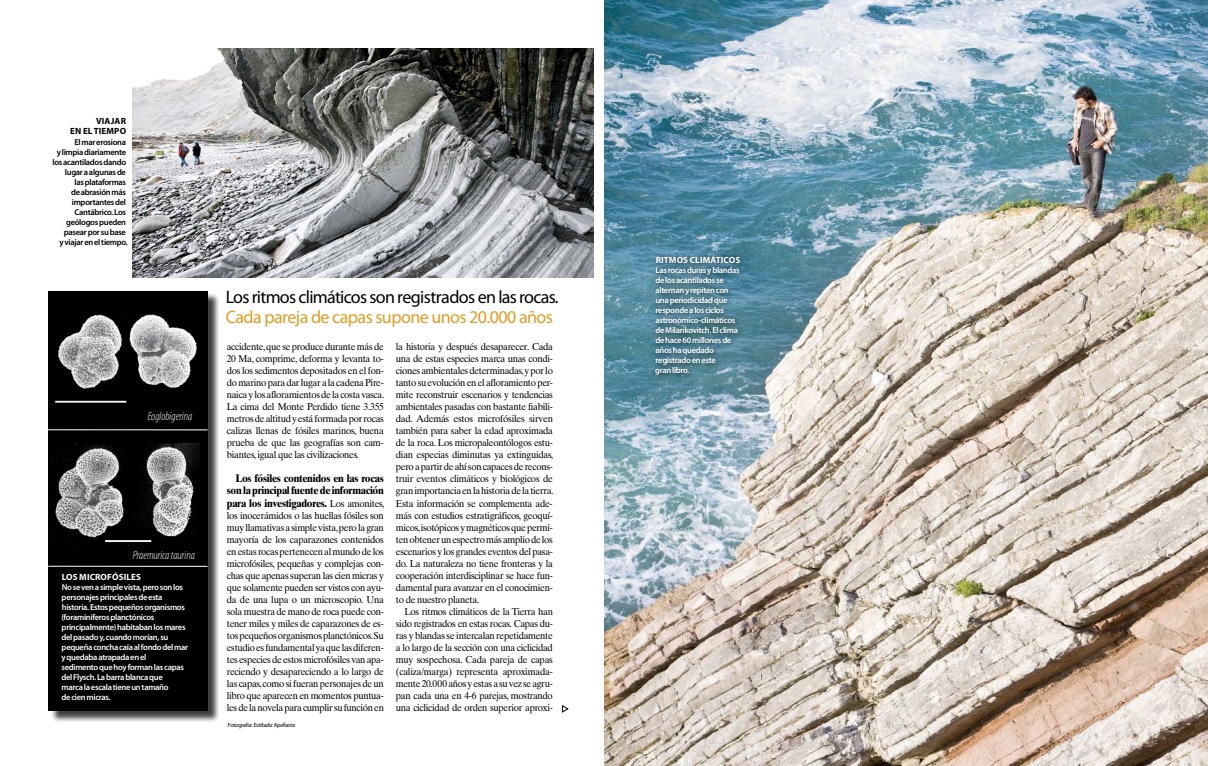
<style>
.page{position:relative;width:1208px;height:766px;background:#fff}
.page>*{position:absolute;margin:0;border:0;box-sizing:border-box;transform-origin:0 0}
.t1{font:18px "Myriad Pro";letter-spacing:-.04em;color:#000}
.t2{font:18px "Myriad Pro";letter-spacing:-.03em;color:#e29c27}
.t3{font:italic 300 condensed 12px "Myriad Pro";letter-spacing:-.005em;color:#fff}
.t4{font:700 11px/12px "Times Ten LT Std";letter-spacing:-.03em;color:#000;text-align:justify;scale:.95 1}
.t5{font:10px/12px "Times Ten LT Std";letter-spacing:-.03em;color:#000;text-align:justify;scale:.95 1}
.t6{font:700 9px "Myriad Pro";letter-spacing:.015em;color:#fff}
.t7{font:700 9px/10px "Myriad Pro";letter-spacing:.015em;color:#000}
.t8{font:600 8.5px/10px "Myriad Pro";letter-spacing:-.035em;color:#fff}
.t9{font:600 8.5px/10px "Myriad Pro";letter-spacing:-.035em;color:#000;text-align:right}
.t10{font:6px "Myriad Pro";letter-spacing:-.03em;color:#000}
.s1{font-weight:400;font-size:10px}
</style>
<div class="page">
<img style="left:132px;top:48px;width:461px;height:229px">
<img style="left:604px;top:0;width:604px;height:765px">
<div style="left:50px;top:292px;width:170px;height:431px;background:#000;opacity:.75"></div>
<div style="left:48px;top:290px;width:159px;height:420px;background:#000"></div>
<img style="left:54px;top:310px;width:143px;height:93px">
<img style="left:51px;top:443px;width:149px;height:100px">
<div style="left:651px;top:251px;width:94px;height:129px;background:#000;opacity:.75"></div>
<svg style="left:562px;top:705px;width:6px;height:7px"></svg>
<hr style="left:48px;top:565px;width:159px;height:1px;background:#fff">
<hr style="left:48px;top:429px;width:159px;height:1px;background:#fff">
<p class="t7" style="left:70px;top:116px;width:51px;text-indent:26px">VIAJAR<br>EN EL TIEMPO</p>
<p class="t9" style="left:53px;top:137px;width:77px">El mar erosiona<br>y limpia diariamente los acantilados dando lugar a algunas de<br>las plataformas<br>de abrasión más importantes del<br>Cantábrico. Los geólogos pueden pasear por su base<br>y viajar en el tiempo.</p>
<p class="t3" style="left:148px;top:409px;width:46px">Eoglobigerina</p>
<p class="t3" style="left:133px;top:549px;width:64px">Praemurica taurina</p>
<p class="t6" style="left:62px;top:572px;width:81px">LOS MICROFÓSILES</p>
<p class="t8" style="left:61px;top:582px;width:128px">No se ven a simple vista, pero son los personajes principales de esta historia. Estos pequeños organismos (foraminíferos planctónicos principalmente) habitaban los mares del pasado y, cuando morían, su pequeña concha caía al fondo del mar y quedaba atrapada en el<br>sedimento que hoy forman las capas del Flysch. La barra blanca que<br>marca la escala tiene un tamaño<br>de cien micras.</p>
<h1 class="t1" style="left:226px;top:287px;width:334px">Los ritmos climáticos son registrados en las rocas.</h1>
<h1 class="t2" style="left:226px;top:307px;width:329px">Cada pareja de capas supone unos 20.000 años</h1>
<p class="t5" style="left:227px;top:341px;width:167px">accidente, que se produce durante más de 20 Ma, comprime, deforma y levanta to&shy;dos los sedimentos depositados en el fon&shy;do marino para dar lugar a la cadena Pire&shy;naica y los afloramientos de la costa vasca.<br>La cima del Monte Perdido tiene 3.355 metros de altitud y está formada por rocas calizas llenas de fósiles marinos, buena prueba de que las geografías son cam&shy;biantes, igual que las civilizaciones.</p>
<p class="t4" style="left:227px;top:472px;width:167px;text-indent:9px">Los fósiles contenidos en las rocas son la principal fuente de información para los investigadores. <span class="s1">Los amonites,</span></p>
<p class="t5" style="left:227px;top:509px;width:167px">los inocerámidos o las huellas fósiles son muy llamativas a simple vista, pero la gran mayoría de los caparazones contenidos en estas rocas pertenecen al mundo de los microfósiles, pequeñas y complejas con&shy;chas que apenas superan las cien micras y que solamente pueden ser vistos con ayu&shy;da de una lupa o un microscopio. Una sola muestra de mano de roca puede con&shy;tener miles y miles de caparazones de es&shy;tos pequeños organismos planctónicos. Su estudio es fundamental ya que las diferen&shy;tes especies de estos microfósiles van apa&shy;reciendo y desapareciendo a lo largo de las capas, como si fueran personajes de un libro que aparecen en momentos puntua&shy;les de la novela para cumplir su función en</p>
<p class="t10" style="left:228px;top:721px;width:69px">Fotografía: Estibaliz Apellaniz</p>
<p class="t5" style="left:396px;top:341px;width:167px">la historia y después desaparecer. Cada una de estas especies marca unas condi&shy;ciones ambientales determinadas, y por lo tanto su evolución en el afloramiento per&shy;mite reconstruir escenarios y tendencias ambientales pasadas con bastante fiabili&shy;dad. Además estos microfósiles sirven también para saber la edad aproximada de la roca. Los micropaleontólogos estu&shy;dian especias diminutas ya extinguidas, pero a partir de ahí son capaces de recons&shy;truir eventos climáticos y biológicos de gran importancia en la historia de la tierra.<br>Esta información se complementa ade&shy;más con estudios estratigráficos, geoquí&shy;micos, isotópicos y magnéticos que permi&shy;ten obtener un espectro más amplio de los escenarios y los grandes eventos del pasa&shy;do. La naturaleza no tiene fronteras y la cooperación interdisciplinar se hace fun&shy;damental para avanzar en el conocimien&shy;to de nuestro planeta.</p>
<p class="t5" style="left:396px;top:605px;width:167px;text-indent:9px">Los ritmos climáticos de la Tierra han sido registrados en estas rocas. Capas du&shy;ras y blandas se intercalan repetidamente a lo largo de la sección con una ciclicidad muy sospechosa. Cada pareja de capas (caliza/marga) representa aproximada&shy;mente 20.000 años y estas a su vez se agru&shy;pan cada una en 4-6 parejas, mostrando una ciclicidad de orden superior aproxi-</p>
<p class="t6" style="left:655px;top:255px;width:86px">RITMOS CLIMÁTICOS</p>
<p class="t8" style="left:655px;top:266px;width:86px">Las rocas duras y blandas de los acantilados se alternan y repiten con una periodicidad que responde a los ciclos astronómico-climáticos de Milankovitch. El clima de hace 60 millones de años ha quedado registrado en este<br>gran libro.</p>
</div>
